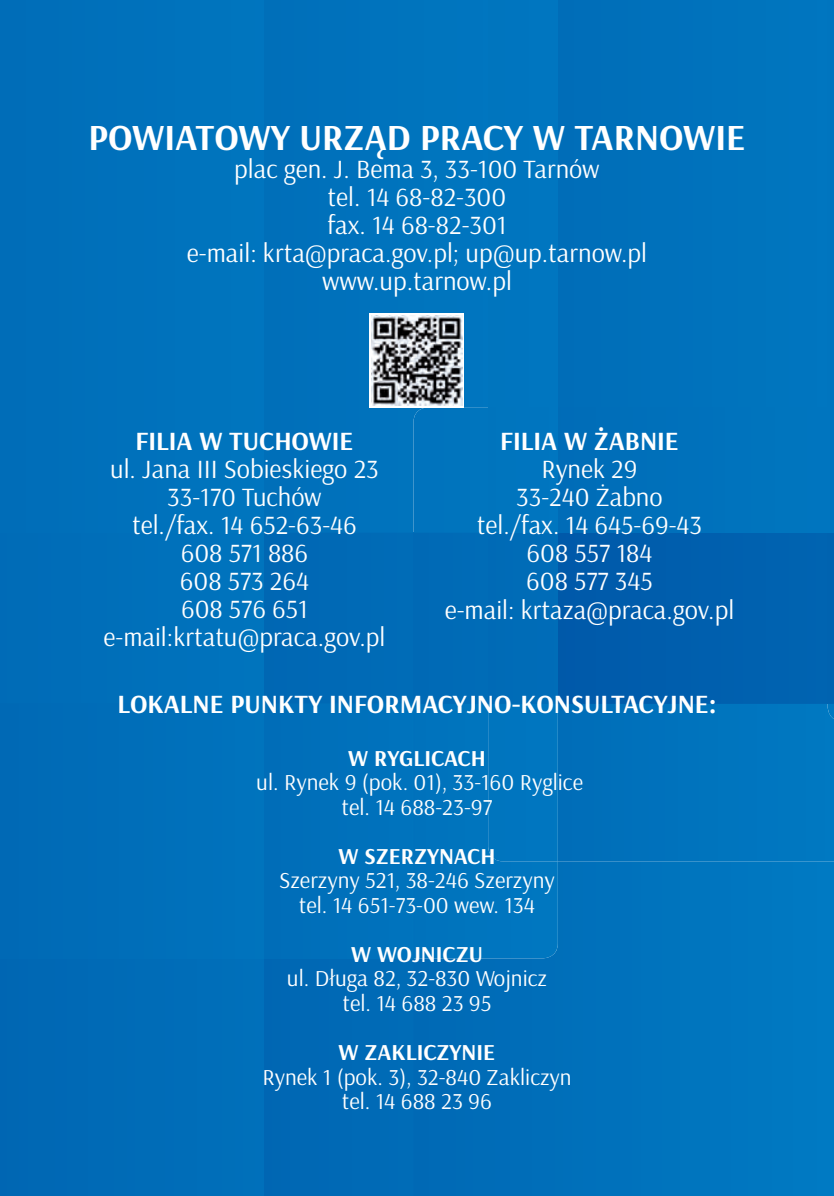
<style>
.page{position:relative;width:834px;height:1196px;background:#fff}
.page>*{position:absolute;margin:0;border:0;box-sizing:border-box;transform-origin:0 0}
.t1{font:700 36.93px "Arsenal";color:#fff}
.t2{font:26.43px/28px "Arsenal";color:#fff;text-align:center}
.t3{font:700 26.43px "Arsenal";color:#fff}
.t4{font:22.93px/24.5px "Arsenal";color:#fff;text-align:center}
.t5{font:700 22.93px "Arsenal";color:#fff}
</style>
<div class="page">
<img style="left:557px;top:1px;width:276px;height:860px">
<div style="left:0;top:533px;width:557px;height:170px;background:#006cb7"></div>
<img style="left:557px;top:0;width:270px;height:1px">
<div style="left:0;top:0;width:488px;height:533px;background:#0071bb"></div>
<div style="left:488px;top:0;width:69px;height:407px;background:#0075bf"></div>
<div style="left:413px;top:407px;width:144px;height:126px;background:#0075be"></div>
<img style="left:0;top:0;width:264px;height:1px">
<div style="left:0;top:703px;width:413px;height:493px;background:#006db8"></div>
<img style="left:413px;top:861px;width:420px;height:335px">
<img style="left:827px;top:703px;width:6px;height:16px">
<div style="left:413px;top:703px;width:144px;height:255px;background:#0074bd"></div>
<div style="left:488px;top:703px;width:69px;height:158px;background:#0075bf"></div>
<svg style="left:370px;top:313px;width:94px;height:94px"></svg>
<img style="left:372px;top:315px;width:90px;height:90px">
<h1 class="t1" style="left:88px;top:115px;width:658px">POWIATOWY URZĄD PRACY W TARNOWIE</h1>
<p class="t2" style="left:187px;top:156px;width:461px">plac gen. J. Bema 3, 33-100 Tarnów<br>tel. 14 68-82-300<br>fax. 14 68-82-301<br>e-mail: krta@praca.gov.pl; up@up.tarnow.pl www.up.tarnow.pl</p>
<p class="t3" style="left:135px;top:425px;width:219px">FILIA W TUCHOWIE</p>
<p class="t2" style="left:103px;top:455px;width:283px">ul. Jana III Sobieskiego 23<br>33-170 Tuchów<br>tel./fax. 14 652-63-46<br>608 571 886<br>608 573 264<br>608 576 651 e-mail:krtatu@praca.gov.pl</p>
<p class="t3" style="left:500px;top:425px;width:180px">FILIA W ŻABNIE</p>
<p class="t2" style="left:444px;top:456px;width:291px">Rynek 29<br>33-240 Żabno<br>tel./fax. 14 645-69-43<br>608 557 184<br>608 577 345<br>e-mail: krtaza@praca.gov.pl</p>
<p class="t3" style="left:117px;top:688px;width:600px">LOKALNE PUNKTY INFORMACYJNO-KONSULTACYJNE:</p>
<p class="t5" style="left:348px;top:744px;width:139px">W RYGLICACH</p>
<p class="t4" style="left:256px;top:770px;width:328px">ul. Rynek 9 (pok. 01), 33-160 Ryglice tel. 14 688-23-97</p>
<p class="t5" style="left:338px;top:842px;width:158px">W SZERZYNACH</p>
<p class="t4" style="left:279px;top:868px;width:277px">Szerzyny 521, 38-246 Szerzyny tel. 14 651-73-00 wew. 134</p>
<p class="t5" style="left:351px;top:940px;width:133px">W WOJNICZU</p>
<p class="t4" style="left:287px;top:966px;width:261px">ul. Długa 82, 32-830 Wojnicz tel. 14 688 23 95</p>
<p class="t5" style="left:338px;top:1038px;width:158px">W ZAKLICZYNIE</p>
<p class="t4" style="left:262px;top:1064px;width:311px">Rynek 1 (pok. 3), 32-840 Zakliczyn tel. 14 688 23 96</p>
</div>
